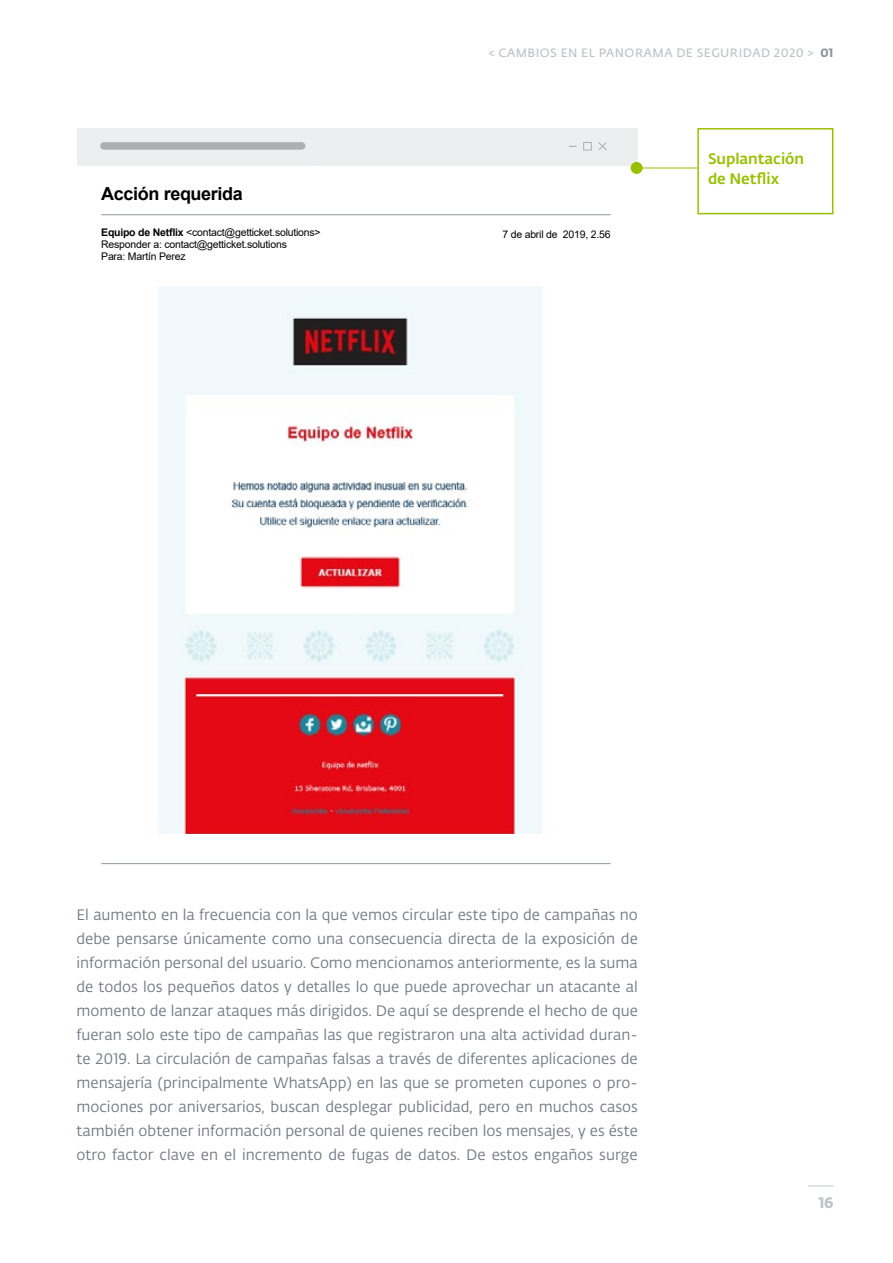
<style>
.page{position:relative;width:893px;height:1263px;background:#fff}
.page>*{position:absolute;margin:0;border:0;box-sizing:border-box;transform-origin:0 0}
.t1{font:700 18px "Arial";letter-spacing:-.02em;color:#000}
.t2{font:15px/24px "Fedra Sans Alt Pro Book LF";color:#747b84;text-align:justify}
.t3{font:15px/19.5px "Fedra Sans Alt Pro Med LF";color:#98c000}
.t4{font:15px "Fedra Sans Alt Pro Bold LF";color:#bec3c7}
.t5{font:12px "Fedra Sans Alt Pro Demi LF";letter-spacing:.035em;color:#bec3c7}
.t6{font:10.5px/12px "Arial";letter-spacing:-.02em;color:#000}
.s1{font-family:"Fedra Sans Alt Pro Bold LF";color:#8e949a}
.s2{font-weight:700}
</style>
<div class="page">
<hr style="left:809px;top:1185px;width:24px;height:2px;background:#d5d9dc">
<div style="left:77px;top:128px;width:561px;height:38px;background:#edeeef"></div>
<svg style="left:598px;top:142px;width:9px;height:8px"></svg>
<svg style="left:583px;top:142px;width:9px;height:8px"></svg>
<img style="left:100px;top:142px;width:205px;height:4px">
<img style="left:100px;top:146px;width:206px;height:4px">
<div style="left:631px;top:162px;width:12px;height:12px;background:#98c000;border-radius:50%"></div>
<img style="left:159px;top:287px;width:383px;height:546px">
<hr style="left:101px;top:214px;width:510px;height:1px;background:#90959b">
<hr style="left:101px;top:863px;width:510px;height:1px;background:#90959b">
<div style="left:697px;top:128px;width:136px;height:86px;border:2px solid #98c000"></div>
<hr style="left:638px;top:168px;width:59px;height:1px;background:#98c000">
<p class="t5" style="left:489px;top:44px;width:346px">&lt; CAMBIOS EN EL PANORAMA DE SEGURIDAD 2020 &gt; <span class="s1">01</span></p>
<p class="t1" style="left:101px;top:181px;width:143px">Acción requerida</p>
<p class="t6" style="left:101px;top:226px;width:221px"><span class="s2">Equipo de Netflix</span> &lt;contact@getticket.solutions&gt;<br>Responder a: contact@getticket.solutions<br>Para: Martín Perez</p>
<p class="t6" style="left:502px;top:228px;width:110px">7 de abril de 2019, 2.56</p>
<p class="t3" style="left:708px;top:148px;width:98px">Suplantación de Netflix</p>
<p class="t2" style="left:77px;top:902px;width:563px">El aumento en la frecuencia con la que vemos circular este tipo de campañas no debe pensarse únicamente como una consecuencia directa de la exposición de información personal del usuario. Como mencionamos anteriormente, es la suma de todos los pequeños datos y detalles lo que puede aprovechar un atacante al momento de lanzar ataques más dirigidos. De aquí se desprende el hecho de que fueran solo este tipo de campañas las que registraron una alta actividad duran&shy;te 2019. La circulación de campañas falsas a través de diferentes aplicaciones de mensajería (principalmente WhatsApp) en las que se prometen cupones o pro&shy;mociones por aniversarios, buscan desplegar publicidad, pero en muchos casos también obtener información personal de quienes reciben los mensajes, y es éste otro factor clave en el incremento de fugas de datos. De estos engaños surge</p>
<p class="t4" style="left:819px;top:1190px;width:16px">16</p>
</div>
